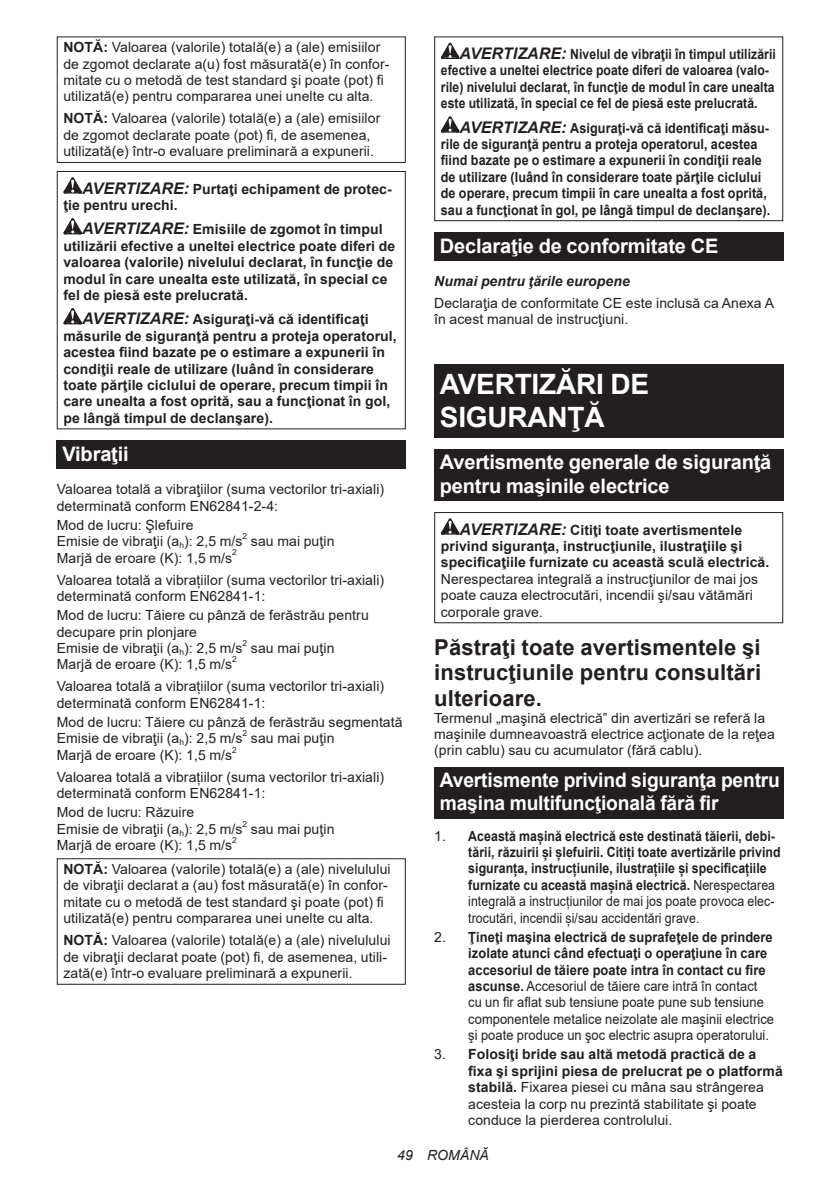
<style>
.page{position:relative;width:840px;height:1191px;background:#fff}
.page>*{position:absolute;margin:0;border:0;box-sizing:border-box;transform-origin:0 0}
.t1{font:700 28px/32.8px "Arial";letter-spacing:-.01em;color:#fff}
.t2{font:700 22px/25.8px "Arial";letter-spacing:.005em;color:#231f20;text-align:justify}
.t3{font:700 20px/23.4px "Arial";letter-spacing:-.01em;color:#fff}
.t4{font:700 20px/23.4px "Arial";letter-spacing:-.01em;color:#fff;scale:.96 1}
.t5{font:14px/16.4px "Arial";letter-spacing:.005em;color:#231f20}
.t6{font:700 14px/16.4px "Arial";letter-spacing:.005em;color:#231f20}
.t7{font:700 14px/16.4px "Arial";letter-spacing:.005em;color:#231f20;scale:.88 1}
.t8{font:700 14px/16.4px "Arial";letter-spacing:.005em;color:#231f20;scale:.9 1}
.t9{font:700 14px/16.4px "Arial";letter-spacing:.005em;color:#231f20;scale:.87 1}
.t10{font:italic 700 14px "Arial";letter-spacing:.005em;color:#231f20}
.t11{font:italic 14px "Arial";letter-spacing:.005em;color:#231f20}
.t12{font:8.4px "Arial";color:#231f20}
.s1{font-weight:700}
.s2{font-style:italic;font-size:16px}
.s3{font-weight:400}
</style>
<div class="page">
<div style="left:57px;top:36px;width:348px;height:127px;border:1px solid #231f20"></div>
<svg style="left:63px;top:177px;width:19px;height:17px"></svg>
<svg style="left:63px;top:218px;width:19px;height:16px"></svg>
<svg style="left:63px;top:308px;width:19px;height:16px"></svg>
<div style="left:57px;top:171px;width:348px;height:258px;border:1px solid #231f20"></div>
<div style="left:57px;top:441px;width:348px;height:28px;background:#231f20"></div>
<div style="left:57px;top:858px;width:348px;height:126px;border:1px solid #231f20"></div>
<svg style="left:440px;top:43px;width:19px;height:16px"></svg>
<svg style="left:440px;top:116px;width:19px;height:17px"></svg>
<div style="left:434px;top:36px;width:348px;height:185px;border:1px solid #231f20"></div>
<div style="left:434px;top:232px;width:348px;height:29px;background:#231f20"></div>
<div style="left:434px;top:364px;width:348px;height:74px;background:#231f20"></div>
<div style="left:434px;top:449px;width:348px;height:52px;background:#231f20"></div>
<svg style="left:440px;top:518px;width:19px;height:16px"></svg>
<div style="left:434px;top:512px;width:348px;height:111px;border:1px solid #231f20"></div>
<div style="left:434px;top:766px;width:348px;height:52px;background:#231f20"></div>
<p class="t5" style="left:63px;top:39px;width:327px"><span class="s1">NOTĂ:</span> Valoarea (valorile) totală(e) a (ale) emisiilor de zgomot declarate a(u) fost măsurată(e) în confor&shy;mitate cu o metodă de test standard şi poate (pot) fi utilizată(e) pentru compararea unei unelte cu alta.</p>
<p class="t5" style="left:63px;top:110px;width:318px"><span class="s1">NOTĂ:</span> Valoarea (valorile) totală(e) a (ale) emisiilor de zgomot declarate poate (pot) fi, de asemenea, utilizată(e) într-o evaluare preliminară a expunerii.</p>
<p class="t6" style="left:63px;top:181px;width:329px;text-indent:19px"><span class="s2">AVERTIZARE:</span> Purtaţi echipament de protec&shy;ţie pentru urechi.</p>
<p class="t6" style="left:63px;top:221px;width:333px;text-indent:19px"><span class="s2">AVERTIZARE:</span> Emisiile de zgomot în timpul utilizării efective a uneltei electrice poate diferi de valoarea (valorile) nivelului declarat, în funcţie de modul în care unealta este utilizată, în special ce fel de piesă este prelucrată.</p>
<p class="t6" style="left:63px;top:311px;width:334px;text-indent:19px"><span class="s2">AVERTIZARE:</span> Asiguraţi-vă că identificaţi măsurile de siguranţă pentru a proteja operatorul, acestea fiind bazate pe o estimare a expunerii în condiţii reale de utilizare (luând în considerare toate părţile ciclului de operare, precum timpii în care unealta a fost oprită, sau a funcţionat în gol, pe lângă timpul de declanşare).</p>
<h3 class="t3" style="left:62px;top:442px;width:68px">Vibraţii</h3>
<p class="t5" style="left:57px;top:481px;width:329px">Valoarea totală a vibraţiilor (suma vectorilor tri-axiali) determinată conform EN62841-2-4:</p>
<p class="t5" style="left:57px;top:516px;width:187px">Mod de lucru: Şlefuire<br>Emisie de vibraţii (a<sub>h</sub>): 2,5 m/s</p>
<p class="t12" style="left:242px;top:530px;width:6px">2</p>
<p class="t5" style="left:251px;top:533px;width:85px">sau mai puţin</p>
<p class="t5" style="left:57px;top:549px;width:177px">Marjă de eroare (K): 1,5 m/s</p>
<p class="t12" style="left:232px;top:547px;width:6px">2</p>
<p class="t5" style="left:57px;top:571px;width:329px">Valoarea totală a vibrațiilor (suma vectorilor tri-axiali) determinată conform EN62841-1:</p>
<p class="t5" style="left:57px;top:607px;width:313px">Mod de lucru: Tăiere cu pânză de ferăstrău pentru decupare prin plonjare<br>Emisie de vibraţii (a<sub>h</sub>): 2,5 m/s</p>
<p class="t12" style="left:242px;top:637px;width:6px">2</p>
<p class="t5" style="left:251px;top:639px;width:85px">sau mai puţin</p>
<p class="t5" style="left:57px;top:656px;width:177px">Marjă de eroare (K): 1,5 m/s</p>
<p class="t12" style="left:232px;top:653px;width:6px">2</p>
<p class="t5" style="left:57px;top:678px;width:329px">Valoarea totală a vibrațiilor (suma vectorilor tri-axiali) determinată conform EN62841-1:</p>
<p class="t5" style="left:57px;top:714px;width:347px">Mod de lucru: Tăiere cu pânză de ferăstrău segmentată<br>Emisie de vibraţii (a<sub>h</sub>): 2,5 m/s</p>
<p class="t12" style="left:242px;top:727px;width:6px">2</p>
<p class="t5" style="left:251px;top:730px;width:85px">sau mai puţin</p>
<p class="t5" style="left:57px;top:746px;width:177px">Marjă de eroare (K): 1,5 m/s</p>
<p class="t12" style="left:232px;top:744px;width:6px">2</p>
<p class="t5" style="left:57px;top:768px;width:329px">Valoarea totală a vibrațiilor (suma vectorilor tri-axiali) determinată conform EN62841-1:</p>
<p class="t5" style="left:57px;top:804px;width:187px">Mod de lucru: Răzuire<br>Emisie de vibraţii (a<sub>h</sub>): 2,5 m/s</p>
<p class="t12" style="left:242px;top:818px;width:6px">2</p>
<p class="t5" style="left:251px;top:820px;width:85px">sau mai puţin</p>
<p class="t5" style="left:57px;top:837px;width:177px">Marjă de eroare (K): 1,5 m/s</p>
<p class="t12" style="left:232px;top:834px;width:6px">2</p>
<p class="t5" style="left:63px;top:861px;width:328px"><span class="s1">NOTĂ:</span> Valoarea (valorile) totală(e) a (ale) nivelulului de vibraţii declarat a (au) fost măsurată(e) în confor&shy;mitate cu o metodă de test standard şi poate (pot) fi utilizată(e) pentru compararea unei unelte cu alta.</p>
<p class="t5" style="left:63px;top:932px;width:328px"><span class="s1">NOTĂ:</span> Valoarea (valorile) totală(e) a (ale) nivelulului de vibraţii declarat poate (pot) fi, de asemenea, utili&shy;zată(e) într-o evaluare preliminară a expunerii.</p>
<p class="t9" style="left:440px;top:46px;width:386px;text-indent:19px"><span class="s2">AVERTIZARE:</span> Nivelul de vibraţii în timpul utilizării efective a uneltei electrice poate diferi de valoarea (valo&shy;rile) nivelului declarat, în funcţie de modul în care unealta este utilizată, în special ce fel de piesă este prelucrată.</p>
<p class="t8" style="left:440px;top:120px;width:367px;text-indent:19px"><span class="s2">AVERTIZARE:</span> Asiguraţi-vă că identificaţi măsu&shy;rile de siguranţă pentru a proteja operatorul, acestea fiind bazate pe o estimare a expunerii în condiţii reale de utilizare (luând în considerare toate părţile ciclului de operare, precum timpii în care unealta a fost oprită, sau a funcţionat în gol, pe lângă timpul de declanşare).</p>
<h3 class="t3" style="left:439px;top:234px;width:280px">Declaraţie de conformitate CE</h3>
<p class="t10" style="left:434px;top:272px;width:197px">Numai pentru ţările europene</p>
<p class="t5" style="left:434px;top:295px;width:341px">Declaraţia de conformitate CE este inclusă ca Anexa A în acest manual de instrucţiuni.</p>
<h1 class="t1" style="left:439px;top:368px;width:211px">AVERTIZĂRI DE<br>SIGURANŢĂ</h1>
<h3 class="t3" style="left:439px;top:451px;width:333px">Avertismente generale de siguranţă pentru maşinile electrice</h3>
<p class="t6" style="left:440px;top:522px;width:330px;text-indent:19px"><span class="s2">AVERTIZARE:</span> Citiţi toate avertismentele privind siguranţa, instrucţiunile, ilustraţiile şi specificaţiile furnizate cu această sculă electrică.</p>
<p class="t5" style="left:440px;top:570px;width:318px">Nerespectarea integrală a instrucţiunilor de mai jos poate cauza electrocutări, incendii şi/sau vătămări corporale grave.</p>
<h2 class="t2" style="left:434px;top:634px;width:328px">Păstraţi toate avertismentele şi instrucţiunile pentru consultări ulterioare.</h2>
<p class="t5" style="left:434px;top:709px;width:342px">Termenul „maşină electrică” din avertizări se referă la maşinile dumneavoastră electrice acţionate de la reţea (prin cablu) sau cu acumulator (fără cablu).</p>
<h3 class="t4" style="left:439px;top:768px;width:355px">Avertismente privind siguranţa pentru maşina multifuncţională fără fir</h3>
<p class="t7" style="left:468px;top:827px;width:356px;text-indent:-34px"><span class="s3">1.</span> Această mașină electrică este destinată tăierii, debi&shy;tării, răzuirii și șlefuirii. Citiți toate avertizările privind siguranța, instrucțiunile, ilustrațiile și specificațiile furnizate cu această mașină electrică. <span class="s3">Nerespectarea integrală a instrucțiunilor de mai jos poate provoca elec&shy;trocutări, incendii și/sau accidentări grave.</span></p>
<p class="t5" style="left:468px;top:928px;width:307px;text-indent:-34px">2. <span class="s1">Ţineţi maşina electrică de suprafeţele de prindere izolate atunci când efectuaţi o operaţiune în care accesoriul de tăiere poate intra în contact cu fire ascunse.</span> Accesoriul de tăiere care intră în contact cu un fir aflat sub tensiune poate pune sub tensiune componentele metalice neizolate ale maşinii electrice şi poate produce un şoc electric asupra operatorului.</p>
<p class="t5" style="left:468px;top:1046px;width:316px;text-indent:-34px">3. <span class="s1">Folosiţi bride sau altă metodă practică de a fixa şi sprijini piesa de prelucrat pe o platformă stabilă.</span> Fixarea piesei cu mâna sau strângerea acesteia la corp nu prezintă stabilitate şi poate conduce la pierderea controlului.</p>
<p class="t11" style="left:397px;top:1146px;width:93px">49 ROMÂNĂ</p>
</div>
